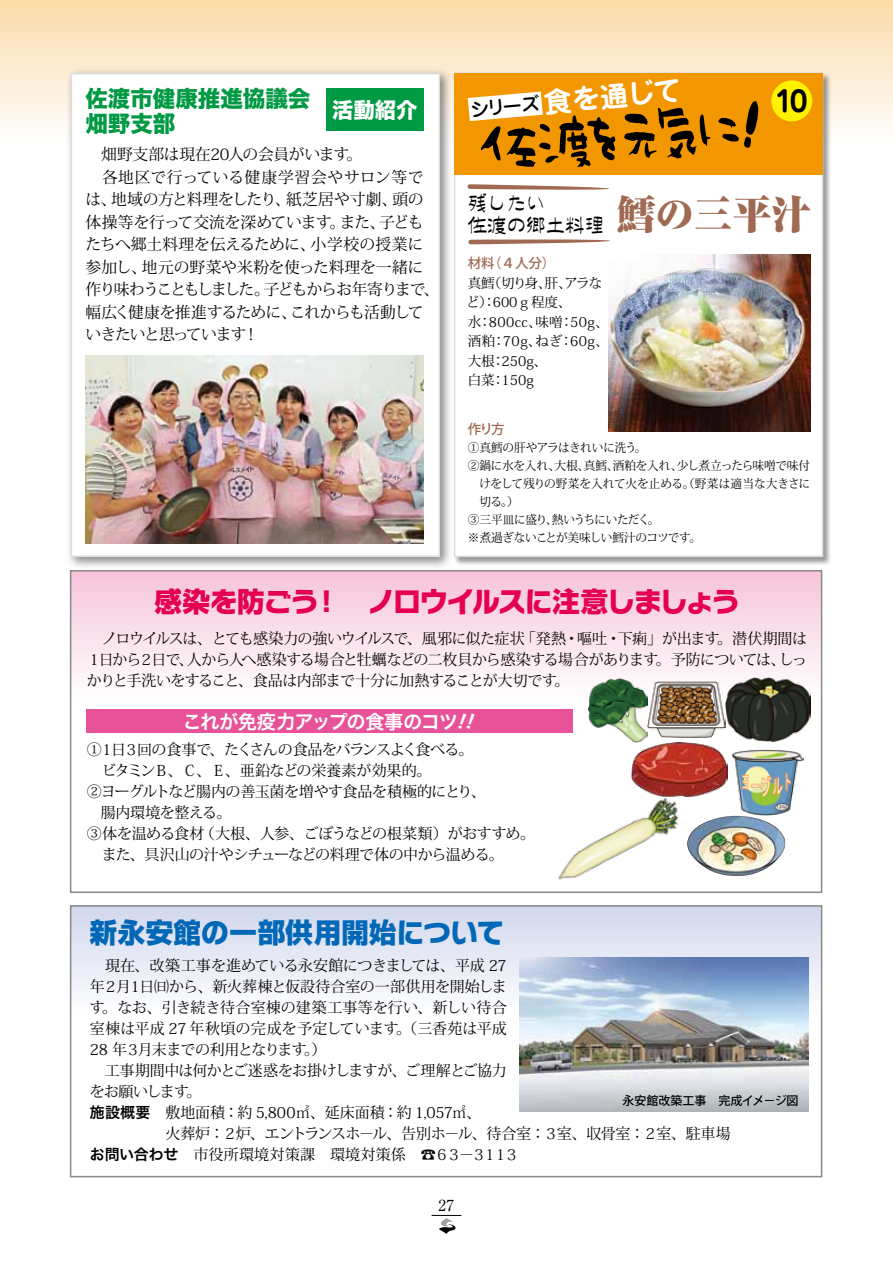
<style>
.page{position:relative;width:893px;height:1263px;background:#fff}
.page>*{position:absolute;margin:0;border:0;box-sizing:border-box;transform-origin:0 0}
.t1{font:57.75px "TA udoyoshi r m";color:#000}
.t2{font:700 28.5px "Jun 501 Pro";color:#000}
.t3{font:700 27.9px "Jun 501 Pro";color:#fff}
.t4{font:800 27.45px "Typelabo N Std";letter-spacing:-.045em;color:#e5004f}
.t5{font:800 27.45px "Shin Go Pro";letter-spacing:.02em;color:#0068b7}
.t6{font:22.5px "Hira Kaku Std W8";color:#094}
.t7{font:21.3px "Hira Kaku Std W8";color:#fff}
.t8{font:19.5px/22.2px "TA takemiyabi m";color:#000}
.t9{font:19.2px "Hira Kaku Pro W6";letter-spacing:-.055em;color:#fff}
.t10{font:15.75px/22.5px "Koz Min Pro";letter-spacing:-.015em;color:#000}
.t11{font:15.15px "Ryumin Pro";color:#000}
.t12{font:15px/21px "Koz Min Pro";letter-spacing:-.03em;color:#000;text-align:justify}
.t13{font:15px "Koz Min Pro";letter-spacing:.005em;color:#000}
.t14{font:15px "Koz Min Pro";color:#000}
.t15{font:15px "Koz Min Pro";letter-spacing:.015em;color:#000}
.t16{font:15px "Koz Min Pro";letter-spacing:-.075em;color:#000}
.t17{font:15px "Koz Min Pro";letter-spacing:-.005em;color:#000}
.t18{font:15px "Koz Min Pro";letter-spacing:-.065em;color:#000}
.t19{font:15px "Koz Min Pro";letter-spacing:-.06em;color:#000}
.t20{font:13.5px/19.5px "Koz Min Pro";color:#000}
.t21{font:500 13.5px "Koz Go Pro";color:#9f6952}
.t22{font:12px "Koz Min Pro";letter-spacing:-.02em;color:#000}
.t23{font:500 12px "Koz Go Pr 6 N";color:#000}
.s1{font-family:"Jun 34 Pro";font-weight:500;font-size:18.9px;color:#000}
.s2{font-family:"Shin Go Pro"}
.s3{font-family:"Typelabo N Std"}
.s4{font-family:"Hira Kaku Pro W6"}
</style>
<div class="page">
<div style="left:0;top:0;width:893px;height:148px;background:linear-gradient(to bottom,#fbdaa8,#fff)"></div>
<div style="left:453px;top:72px;width:379px;height:494px;background:#000;opacity:.4"></div>
<div style="left:454px;top:72px;width:369px;height:485px;background:#fff;border:2px solid #dcdddd"></div>
<div style="left:454px;top:73px;width:368px;height:101px;background:#f39700"></div>
<div style="left:66px;top:68px;width:388px;height:502px;background:#000;opacity:.49"></div>
<div style="left:71px;top:73px;width:369px;height:484px;background:#fff;border:2px solid #dcdddd"></div>
<svg style="left:432px;top:1215px;width:29px;height:19px"></svg>
<svg style="left:73px;top:573px;width:746px;height:273px"></svg>
<div style="left:70px;top:570px;width:752px;height:323px;border:2px solid #898989"></div>
<svg style="left:73px;top:908px;width:746px;height:204px"></svg>
<div style="left:70px;top:905px;width:752px;height:272px;border:2px solid #898989"></div>
<img style="left:520px;top:958px;width:289px;height:153px">
<svg style="left:468px;top:92px;width:75px;height:29px"></svg>
<div style="left:771px;top:80px;width:41px;height:41px;background:#fff100;border-radius:50%"></div>
<div style="left:326px;top:89px;width:97px;height:42px;background:#094"></div>
<img style="left:85px;top:355px;width:338px;height:188px">
<div style="left:87px;top:709px;width:486px;height:24px;background:#e85298"></div>
<svg style="left:469px;top:239px;width:141px;height:5px"></svg>
<svg style="left:468px;top:184px;width:141px;height:6px"></svg>
<img style="left:609px;top:255px;width:202px;height:177px">
<img style="left:690px;top:816px;width:95px;height:60px">
<img style="left:732px;top:750px;width:71px;height:66px">
<img style="left:632px;top:743px;width:96px;height:55px">
<img style="left:725px;top:678px;width:85px;height:63px">
<img style="left:647px;top:682px;width:78px;height:55px">
<img style="left:589px;top:678px;width:58px;height:65px">
<img style="left:546px;top:791px;width:144px;height:89px">
<h3 class="t6" style="left:85px;top:86px;width:226px">佐渡市健康推進協議会</h3>
<h3 class="t3" style="left:469px;top:87px;width:213px;rotate:-5deg"><span class="s1">シリーズ</span>食を通じて</h3>
<h2 class="t2" style="left:775px;top:79px;width:34px">10</h2>
<h3 class="t7" style="left:332px;top:98px;width:87px">活動紹介</h3>
<h1 class="t1" style="left:477px;top:118px;width:271px;rotate:-5deg">佐渡を元気に</h1>
<h3 class="t6" style="left:85px;top:111px;width:91px">畑野支部</h3>
<p class="t10" style="left:85px;top:143px;width:355px">　畑野支部は現在20人の会員がいます。<br>　各地区で行っている健康学習会やサロン等では、地域の方と料理をしたり、紙芝居や寸劇、頭の体操等を行って交流を深めています。また、子どもたちへ郷土料理を伝えるために、小学校の授業に参加し、地元の野菜や米粉を使った料理を一緒に作り味わうこともしました。子どもからお年寄りまで、幅広く健康を推進するために、これからも活動していきたいと思っています！</p>
<h3 class="t8" style="left:468px;top:192px;width:345px">残したい<br>佐渡の郷土料理 <sup>鱈の三平汁</sup></h3>
<p class="t21" style="left:468px;top:255px;width:89px">材料（４人分）</p>
<p class="t20" style="left:466px;top:273px;width:144px">真鱈（切り身、肝、アラなど）：600ｇ程度、<br>水：800cc、味噌：50g、酒粕：70g、ねぎ：60g、大根：250g、<br>白菜：150g</p>
<p class="t21" style="left:468px;top:420px;width:38px">作り方</p>
<p class="t22" style="left:468px;top:439px;width:180px">①真鱈の肝やアラはきれいに洗う。</p>
<p class="t22" style="left:468px;top:457px;width:344px">②鍋に水を入れ、大根、真鱈、酒粕を入れ、少し煮立ったら味噌で味付</p>
<p class="t22" style="left:479px;top:475px;width:333px">けをして残りの野菜を入れて火を止める。（野菜は適当な大きさに</p>
<p class="t22" style="left:479px;top:493px;width:41px">切る。）</p>
<p class="t22" style="left:468px;top:511px;width:193px">③三平皿に盛り、熱いうちにいただく。</p>
<p class="t22" style="left:468px;top:529px;width:235px">※煮過ぎないことが美味しい鱈汁のコツです。</p>
<h3 class="t4" style="left:154px;top:581px;width:587px"><span class="s2">感染</span>を<span class="s2">防</span>ごう！ ノロウイルスに<span class="s2">注意</span>しましょう</h3>
<p class="t12" style="left:87px;top:628px;width:722px">　ノロウイルスは、とても感染力の強いウイルスで、風邪に似た症状「発熱・嘔吐・下痢」が出ます。潜伏期間は１日から２日で、人から人へ感染する場合と牡蠣などの二枚貝から感染する場合があります。予防については、しっかりと手洗いをすること、食品は内部まで十分に加熱することが大切です。</p>
<p class="t9" style="left:183px;top:704px;width:277px">これが免疫力アップの食事のコツ</p>
<p class="t16" style="left:87px;top:738px;width:388px">①１日３回の食事で、たくさんの食品をバランスよく食べる。</p>
<p class="t17" style="left:87px;top:759px;width:346px">　ビタミンＢ、Ｃ、Ｅ、亜鉛などの栄養素が効果的。</p>
<p class="t12" style="left:87px;top:780px;width:401px">②ヨーグルトなど腸内の善玉菌を増やす食品を積極的にとり、</p>
<p class="t12" style="left:101px;top:801px;width:132px">腸内環境を整える。</p>
<p class="t12" style="left:87px;top:822px;width:450px">③体を温める食材（大根、人参、ごぼうなどの根菜類）がおすすめ。</p>
<p class="t12" style="left:87px;top:843px;width:419px">　また、具沢山の汁やシチューなどの料理で体の中から温める。</p>
<h3 class="t5" style="left:90px;top:911px;width:416px">新永安館<span class="s3">の</span>一部供用開始<span class="s3">について</span></h3>
<p class="t12" style="left:90px;top:955px;width:418px">　現在、改築工事を進めている永安館につきましては、平成 27</p>
<p class="t12" style="left:90px;top:976px;width:418px">年２月１日㈰から、新火葬棟と仮設待合室の一部供用を開始しま</p>
<p class="t13" style="left:90px;top:997px;width:418px">す。なお、引き続き待合室棟の建築工事等を行い、新しい待合</p>
<p class="t13" style="left:90px;top:1018px;width:418px">室棟は平成 27 年秋頃の完成を予定しています。（三香苑は平成</p>
<p class="t18" style="left:90px;top:1039px;width:238px">28 年３月末までの利用となります。）</p>
<p class="t12" style="left:90px;top:1060px;width:418px">　工事期間中は何かとご迷惑をお掛けしますが、ご理解とご協力</p>
<p class="t19" style="left:90px;top:1081px;width:113px">をお願いします。</p>
<p class="t14" style="left:90px;top:1102px;width:393px"><span class="s4">施設概要</span> 敷地面積：約 5,800㎡、延床面積：約 1,057㎡、</p>
<p class="t12" style="left:165px;top:1123px;width:567px">火葬炉：２炉、エントランスホ－ル、告別ホ－ル、待合室：３室、収骨室：２室、駐車場</p>
<p class="t15" style="left:90px;top:1144px;width:431px"><span class="s4">お問い合わせ</span>　市役所環境対策課　環境対策係　☎６３－３１１３</p>
<p class="t23" style="left:622px;top:1094px;width:178px">永安館改築工事　完成イメ－ジ図</p>
<p class="t11" style="left:438px;top:1193px;width:17px">27</p>
</div>
